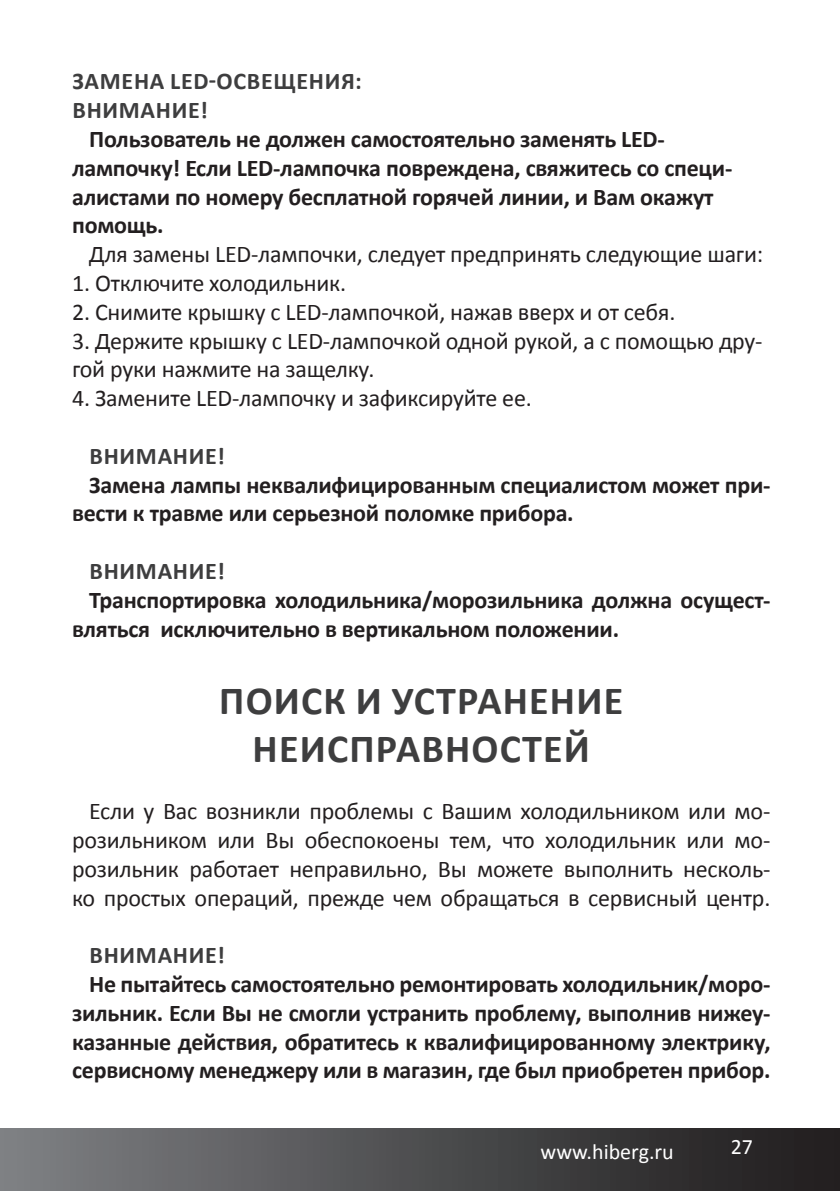
<style>
.page{position:relative;width:840px;height:1191px;background:#fff}
.page>*{position:absolute;margin:0;border:0;box-sizing:border-box;transform-origin:0 0}
.t1{font:700 40px/48px "Calibri";letter-spacing:.03em;color:#3e3e3f;text-align:center}
.t2{font:700 24px/28.8px "Calibri";letter-spacing:-.01em;color:#231f20}
.t3{font:24px/28.8px "Calibri";letter-spacing:-.01em;color:#231f20}
.t4{font:700 24px/28.8px "Calibri";letter-spacing:.03em;color:#3e3e3f}
.t5{font:22px "Calibri";color:#fff}
</style>
<div class="page">
<div style="left:0;top:1128px;width:839px;height:63px;background:linear-gradient(to right,#7e8184,#1e1b1c)"></div>
<p class="t4" style="left:72px;top:67px;width:290px">ЗАМЕНА LED-ОСВЕЩЕНИЯ:<br>ВНИМАНИЕ!</p>
<p class="t2" style="left:72px;top:124px;width:661px;text-indent:17px">Пользователь не должен самостоятельно заменять LED&shy;лампочку! Если LED-лампочка повреждена, свяжитесь со специ&shy;алистами по номеру бесплатной горячей линии, и Вам окажут помощь.</p>
<p class="t3" style="left:89px;top:240px;width:675px">Для замены LED-лампочки, следует предпринять следующие шаги:</p>
<p class="t3" style="left:72px;top:269px;width:272px">1. Отключите холодильник.</p>
<p class="t3" style="left:72px;top:297px;width:601px">2. Снимите крышку с LED-лампочкой, нажав вверх и от себя.</p>
<p class="t3" style="left:72px;top:326px;width:691px">3. Держите крышку с LED-лампочкой одной рукой, а с помощью дру&shy;гой руки нажмите на защелку.</p>
<p class="t3" style="left:72px;top:384px;width:457px">4. Замените LED-лампочку и зафиксируйте ее.</p>
<p class="t4" style="left:89px;top:441px;width:137px">ВНИМАНИЕ!</p>
<p class="t2" style="left:72px;top:470px;width:699px;text-indent:17px">Замена лампы неквалифицированным специалистом может при&shy;вести к травме или серьезной поломке прибора.</p>
<p class="t4" style="left:89px;top:556px;width:137px">ВНИМАНИЕ!</p>
<p class="t2" style="left:72px;top:585px;width:699px;text-indent:17px">Транспортировка холодильника/морозильника должна осущест&shy;вляться исключительно в вертикальном положении.</p>
<p class="t1" style="left:219px;top:676px;width:405px">ПОИСК И УСТРАНЕНИЕ<br>НЕИСПРАВНОСТЕЙ</p>
<p class="t3" style="left:72px;top:797px;width:699px;text-align:justify;text-indent:17px">Если у Вас возникли проблемы с Вашим холодильником или мо&shy;розильником или Вы обеспокоены тем, что холодильник или мо&shy;розильник работает неправильно, Вы можете выполнить несколь&shy;ко простых операций, прежде чем обращаться в сервисный центр.</p>
<p class="t4" style="left:89px;top:940px;width:137px">ВНИМАНИЕ!</p>
<p class="t2" style="left:72px;top:969px;width:699px;text-align:justify;text-indent:17px">Не пытайтесь самостоятельно ремонтировать холодильник/моро&shy;зильник. Если Вы не смогли устранить проблему, выполнив нижеу&shy;казанные действия, обратитесь к квалифицированному электрику, сервисному менеджеру или в магазин, где был приобретен прибор.</p>
<p class="t5" style="left:540px;top:1137px;width:135px">www.hiberg.ru</p>
<p class="t5" style="left:730px;top:1133px;width:24px">27</p>
</div>
